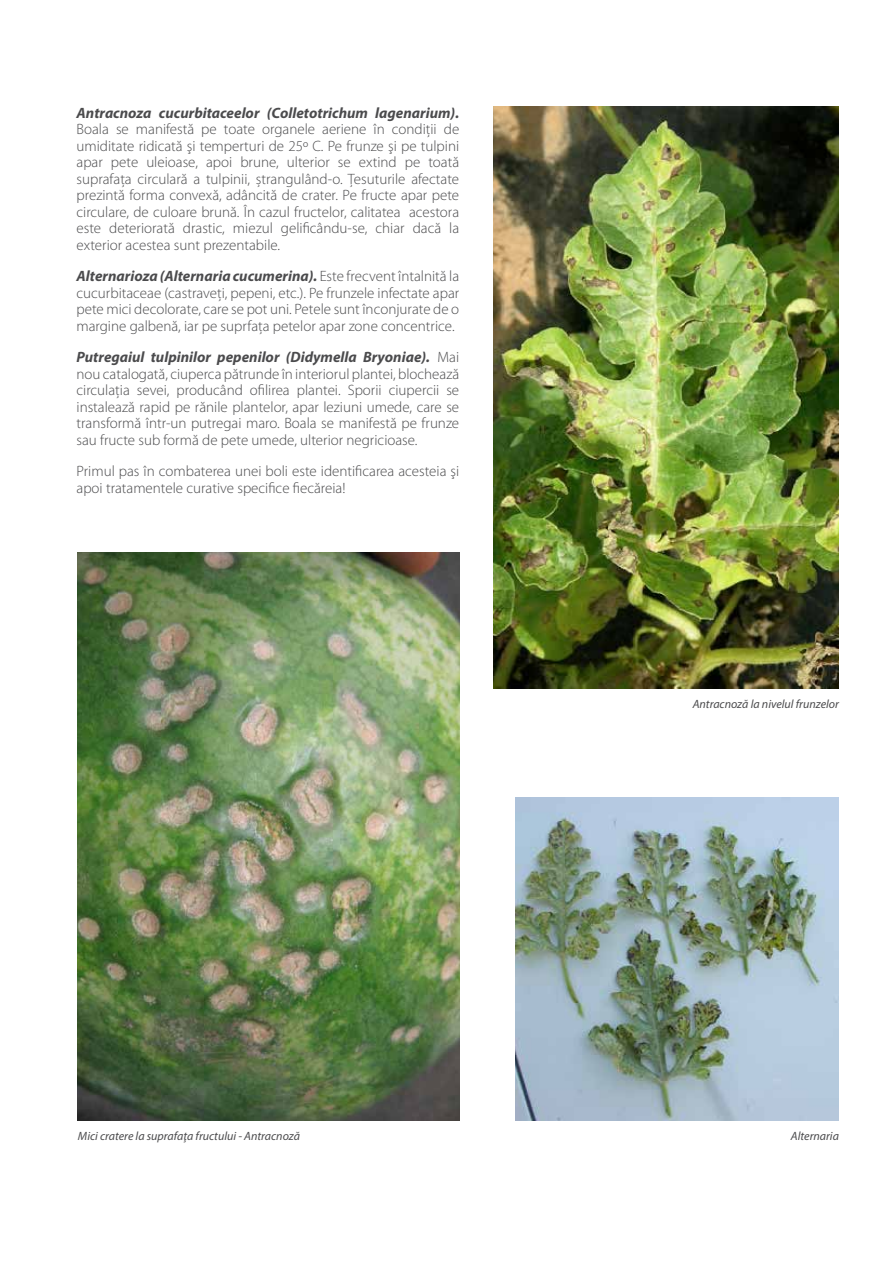
<style>
.page{position:relative;width:893px;height:1263px;background:#fff}
.page>*{position:absolute;margin:0;border:0;box-sizing:border-box;transform-origin:0 0}
.t1{font:300 15px/16.5px "Myriad Pro";color:#4b4b4d;text-align:justify}
.t2{font:italic 700 15px "Myriad Pro";color:#4b4b4d}
.t3{font:italic 12px "Myriad Pro";color:#4b4b4d}
.s1{font-weight:700;font-style:italic}
</style>
<div class="page">
<img style="left:493px;top:106px;width:346px;height:582px">
<img style="left:516px;top:797px;width:323px;height:323px">
<img style="left:78px;top:553px;width:381px;height:567px">
<p class="t2" style="left:77px;top:103px;width:384px">Antracnoza cucurbitaceelor (Colletotrichum lagenarium).</p>
<p class="t1" style="left:77px;top:121px;width:384px">Boala se manifestă pe toate organele aeriene în condiţii de umiditate ridicată şi temperturi de 25º C. Pe frunze şi pe tulpini apar pete uleioase, apoi brune, ulterior se extind pe toată suprafaţa circulară a tulpinii, ștrangulând-o. Ţesuturile afectate prezintă forma convexă, adâncită de crater. Pe fructe apar pete circulare, de culoare brună. În cazul fructelor, calitatea acestora este deteriorată drastic, miezul gelificându-se, chiar dacă la exterior acestea sunt prezentabile.</p>
<p class="t1" style="left:77px;top:268px;width:384px"><span class="s1">Alternarioza (Alternaria cucumerina).</span> Este frecvent întalnită la cucurbitaceae (castraveţi, pepeni, etc.). Pe frunzele infectate apar pete mici decolorate, care se pot uni. Petele sunt înconjurate de o margine galbenă, iar pe suprfaţa petelor apar zone concentrice.</p>
<p class="t1" style="left:77px;top:349px;width:384px"><span class="s1">Putregaiul tulpinilor pepenilor (Didymella Bryoniae).</span> Mai nou catalogată, ciuperca pătrunde în interiorul plantei, blochează circulația sevei, producând ofilirea plantei. Sporii ciupercii se instalează rapid pe rănile plantelor, apar leziuni umede, care se transformă într-un putregai maro. Boala se manifestă pe frunze sau fructe sub formă de pete umede, ulterior negricioase.</p>
<p class="t1" style="left:77px;top:463px;width:384px">Primul pas în combaterea unei boli este identificarea acesteia şi apoi tratamentele curative specifice fiecăreia!</p>
<p class="t3" style="left:693px;top:696px;width:148px">Antracnoză la nivelul frunzelor</p>
<p class="t3" style="left:78px;top:1128px;width:224px">Mici cratere la suprafaţa fructului - Antracnoză</p>
<p class="t3" style="left:791px;top:1128px;width:50px">Alternaria</p>
</div>
